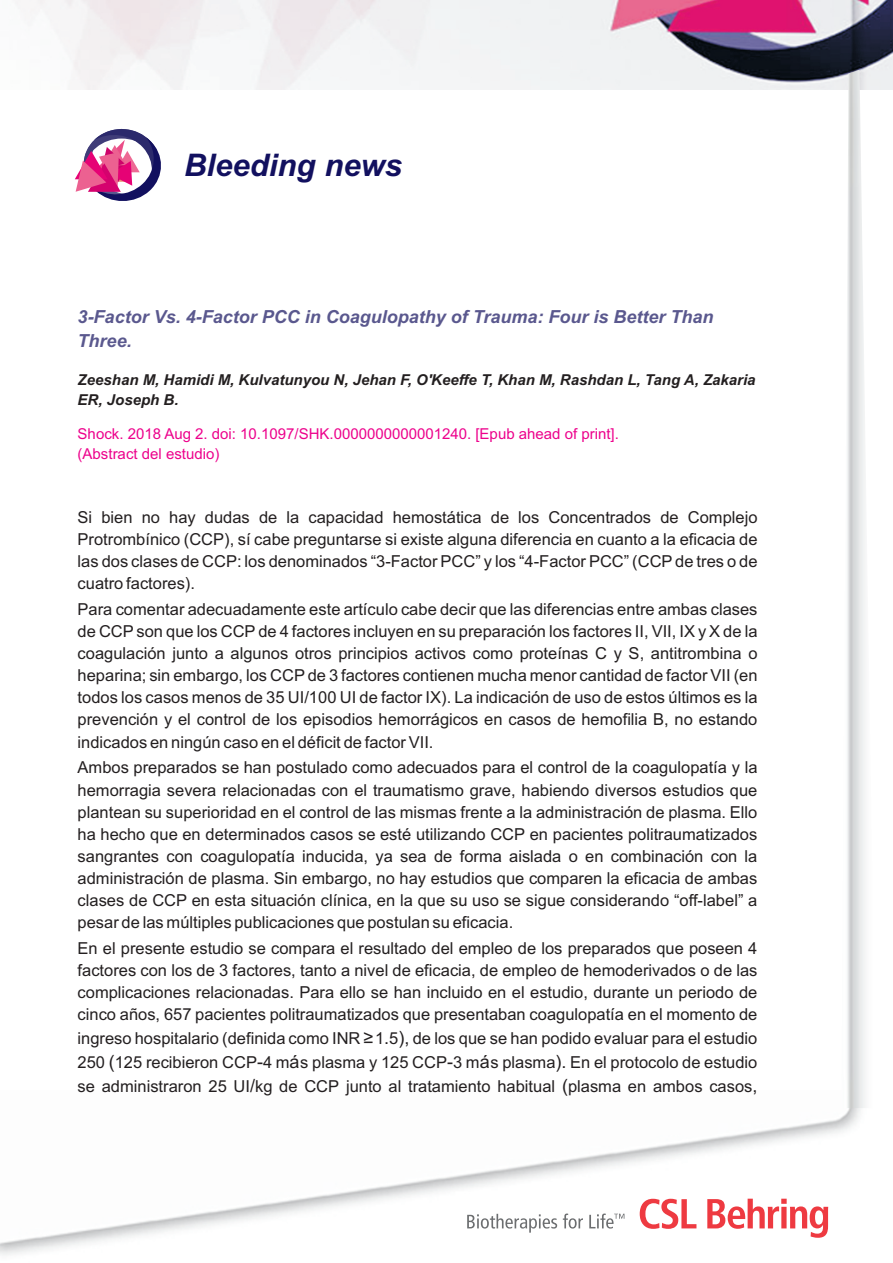
<style>
.page{position:relative;width:893px;height:1263px;background:#fff}
.page>*{position:absolute;margin:0;border:0;box-sizing:border-box;transform-origin:0 0}
.t1{font:italic 700 31.2px "Arial";color:#12105f}
.t2{font:italic 700 18px/24.2px "Arial";color:#5a588e}
.t3{font:16.5px/22px "Arial";color:#231f20;text-align:justify}
.t4{font:15px/20.1px "Arial";color:#ed028c}
.t5{font:italic 700 15px/20.1px "Arial";color:#231f20}
.s1{font-size:18px}
</style>
<div class="page">
<svg style="left:75px;top:128px;width:86px;height:73px"></svg>
<svg style="left:467px;top:1198px;width:362px;height:40px"></svg>
<img style="left:16px;top:0;width:877px;height:90px">
<img style="left:841px;top:70px;width:35px;height:1038px">
<h1 class="t1" style="left:184px;top:154px;width:220px">Bleeding news</h1>
<p class="t2" style="left:78px;top:306px;width:637px">3-Factor Vs. 4-Factor PCC in Coagulopathy of Trauma: Four is Better Than<br>Three.</p>
<p class="t5" style="left:78px;top:371px;width:679px">Zeeshan M, Hamidi M, Kulvatunyou N, Jehan F, O'Keeffe T, Khan M, Rashdan L, Tang A, Zakaria<br>ER, Joseph B.</p>
<p class="t4" style="left:78px;top:425px;width:543px">Shock. 2018 Aug 2. doi: 10.1097/SHK.0000000000001240. [Epub ahead of print]. (Abstract del estudio)</p>
<p class="t3" style="left:78px;top:507px;width:681px">Si bien no hay dudas de la capacidad hemostática de los Concentrados de Complejo Protrombínico (CCP), sí cabe preguntarse si existe alguna diferencia en cuanto a la eficacia de las dos clases de CCP: los denominados “3-Factor PCC” y los “4-Factor PCC” (CCP de tres o de cuatro factores).</p>
<p class="t3" style="left:78px;top:599px;width:681px">Para comentar adecuadamente este artículo cabe decir que las diferencias entre ambas clases de CCP son que los CCP de 4 factores incluyen en su preparación los factores II, VII, IX y X de la coagulación junto a algunos otros principios activos como proteínas C y S, antitrombina o heparina; sin embargo, los CCP de 3 factores contienen mucha menor cantidad de factor VII (en todos los casos menos de 35 UI/100 UI de factor IX). La indicación de uso de estos últimos es la prevención y el control de los episodios hemorrágicos en casos de hemofilia B, no estando indicados en ningún caso en el déficit de factor VII.</p>
<p class="t3" style="left:78px;top:758px;width:681px">Ambos preparados se han postulado como adecuados para el control de la coagulopatía y la hemorragia severa relacionadas con el traumatismo grave, habiendo diversos estudios que plantean su superioridad en el control de las mismas frente a la administración de plasma. Ello ha hecho que en determinados casos se esté utilizando CCP en pacientes politraumatizados sangrantes con coagulopatía inducida, ya sea de forma aislada o en combinación con la administración de plasma. Sin embargo, no hay estudios que comparen la eficacia de ambas clases de CCP en esta situación clínica, en la que su uso se sigue considerando “off-label” a pesar de las múltiples publicaciones que postulan su eficacia.</p>
<p class="t3" style="left:78px;top:939px;width:681px">En el presente estudio se compara el resultado del empleo de los preparados que poseen 4 factores con los de 3 factores, tanto a nivel de eficacia, de empleo de hemoderivados o de las complicaciones relacionadas. Para ello se han incluido en el estudio, durante un periodo de cinco años, 657 pacientes politraumatizados que presentaban coagulopatía en el momento de</p>
<p class="t3" style="left:78px;top:1028px;width:681px;line-height:24.2px">ingreso hospitalario (definida como INR <span class="s1">=</span>1<span class="s1">.</span>5<span class="s1">),</span> de los que se han podido evaluar para el estudio 250 <span class="s1">(</span>125 recibieron CCP<span class="s1">-</span>4 m<span class="s1">á</span>s plasma y 125 CCP<span class="s1">-</span>3 m<span class="s1">á</span>s plasma<span class="s1">).</span> En el protocolo de estudio se administraron 25 UI<span class="s1">/</span>kg de CCP junto al tratamiento habitual <span class="s1">(</span>plasma en ambos casos<span class="s1">,</span></p>
</div>
